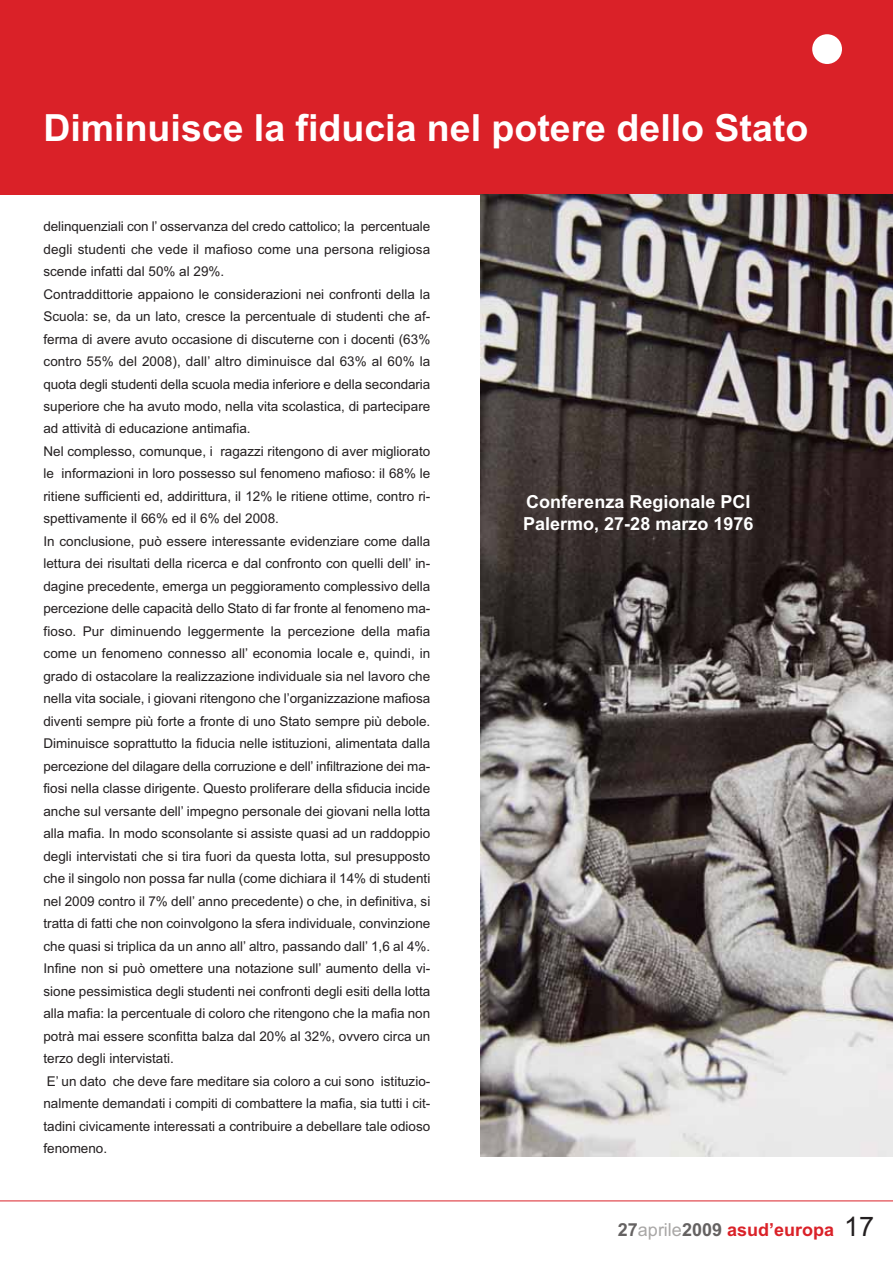
<style>
.page{position:relative;width:893px;height:1263px;background:#fff}
.page>*{position:absolute;margin:0;border:0;box-sizing:border-box;transform-origin:0 0}
.t1{font:700 37.5px "Arial";color:#fff}
.t2{font:700 18px/21.6px "Arial";color:#fff}
.t3{font:700 18px "Arial";color:#da2128}
.t4{font:13.5px/22.5px "Arial";color:#231f20}
.s1{color:#656262}
.s2{font-weight:400;color:#a9a7a6}
.s3{font-weight:400;font-size:27px;color:#231f20}
</style>
<div class="page">
<div style="left:0;top:0;width:892px;height:194px;background:#da2128"></div>
<div style="left:812px;top:34px;width:30px;height:30px;background:#fff;border-radius:50%"></div>
<hr style="left:0;top:1201px;width:892px;height:1px;background:#da2128">
<img style="left:480px;top:194px;width:412px;height:962px">
<h1 class="t1" style="left:43px;top:114px;width:766px">Diminuisce la fiducia nel potere dello Stato</h1>
<p class="t4" style="left:43px;top:216px;width:388px">delinquenziali con l’ osservanza del credo cattolico; la percentuale degli studenti che vede il mafioso come una persona religiosa scende infatti dal 50% al 29%.<br>Contraddittorie appaiono le considerazioni nei confronti della la Scuola: se, da un lato, cresce la percentuale di studenti che af&shy;ferma di avere avuto occasione di discuterne con i docenti (63% contro 55% del 2008), dall’ altro diminuisce dal 63% al 60% la quota degli studenti della scuola media inferiore e della secondaria superiore che ha avuto modo, nella vita scolastica, di partecipare ad attività di educazione antimafia.<br>Nel complesso, comunque, i ragazzi ritengono di aver migliorato le informazioni in loro possesso sul fenomeno mafioso: il 68% le ritiene sufficienti ed, addirittura, il 12% le ritiene ottime, contro ri&shy;spettivamente il 66% ed il 6% del 2008.<br>In conclusione, può essere interessante evidenziare come dalla lettura dei risultati della ricerca e dal confronto con quelli dell’ in&shy;dagine precedente, emerga un peggioramento complessivo della percezione delle capacità dello Stato di far fronte al fenomeno ma&shy;fioso. Pur diminuendo leggermente la percezione della mafia come un fenomeno connesso all’ economia locale e, quindi, in grado di ostacolare la realizzazione individuale sia nel lavoro che nella vita sociale, i giovani ritengono che l’organizzazione mafiosa diventi sempre più forte a fronte di uno Stato sempre più debole.<br>Diminuisce soprattutto la fiducia nelle istituzioni, alimentata dalla percezione del dilagare della corruzione e dell’ infiltrazione dei ma&shy;fiosi nella classe dirigente. Questo proliferare della sfiducia incide anche sul versante dell’ impegno personale dei giovani nella lotta alla mafia. In modo sconsolante si assiste quasi ad un raddoppio degli intervistati che si tira fuori da questa lotta, sul presupposto che il singolo non possa far nulla (come dichiara il 14% di studenti nel 2009 contro il 7% dell’ anno precedente) o che, in definitiva, si tratta di fatti che non coinvolgono la sfera individuale, convinzione che quasi si triplica da un anno all’ altro, passando dall’ 1,6 al 4%.<br>Infine non si può omettere una notazione sull’ aumento della vi&shy;sione pessimistica degli studenti nei confronti degli esiti della lotta alla mafia: la percentuale di coloro che ritengono che la mafia non potrà mai essere sconfitta balza dal 20% al 32%, ovvero circa un terzo degli intervistati.<br>E’ un dato che deve fare meditare sia coloro a cui sono istituzio&shy;nalmente demandati i compiti di combattere la mafia, sia tutti i cit&shy;tadini civicamente interessati a contribuire a debellare tale odioso fenomeno.</p>
<h2 class="t2" style="left:523px;top:493px;width:231px">Conferenza Regionale PCI<br>Palermo, 27-28 marzo 1976</h2>
<h2 class="t3" style="left:618px;top:1223px;width:258px"><span class="s1">27</span><span class="s2">aprile</span><span class="s1">2009</span> asud’europa <span class="s3">17</span></h2>
</div>
